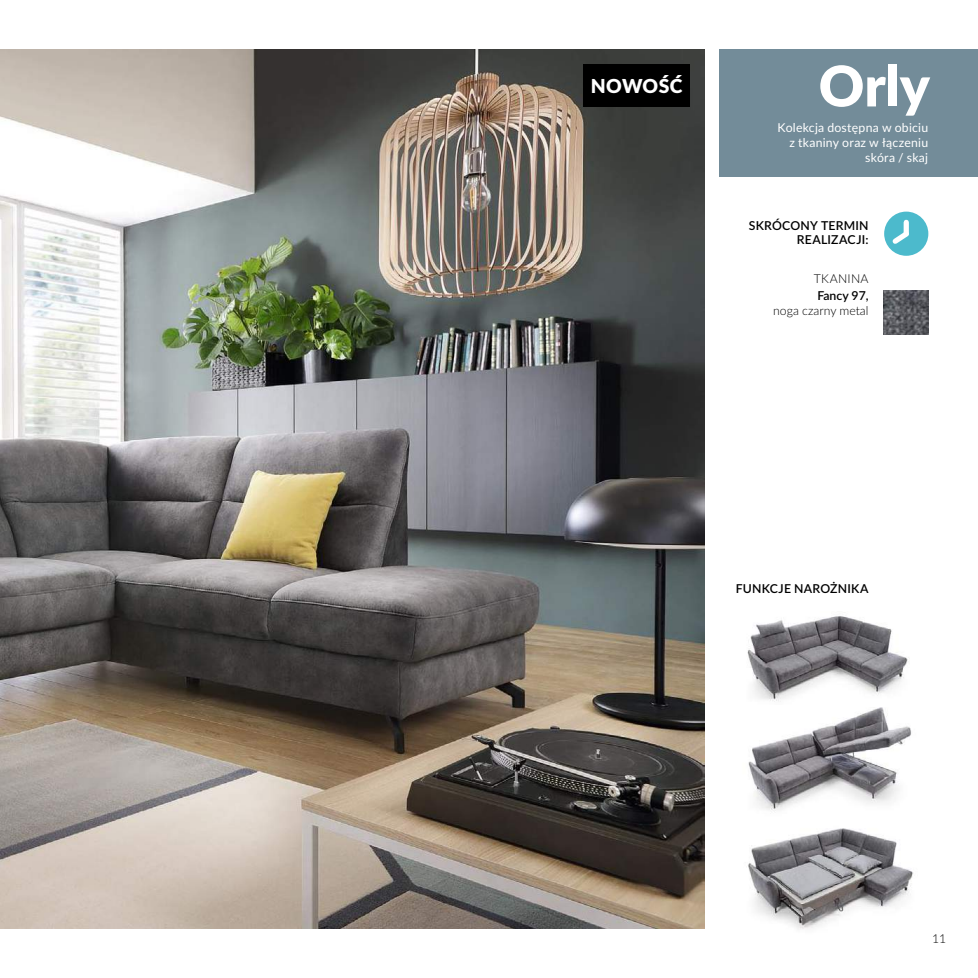
<style>
.page{position:relative;width:978px;height:978px;background:#fff}
.page>*{position:absolute;margin:0;border:0;box-sizing:border-box;transform-origin:0 0}
.t1{font:900 56px "Lato";color:#fff}
.t2{font:900 19.25px "Lato";letter-spacing:.025em;color:#fff}
.t3{font:12.25px/14.7px "Lato";letter-spacing:.02em;color:#fff;text-align:right}
.t4{font:600 12.25px/14.7px "Lato";letter-spacing:.015em;color:#000;text-align:right}
.t5{font:300 12.25px "Lato";color:#000}
</style>
<div class="page">
<img style="left:0;top:50px;width:704px;height:878px">
<div style="left:719px;top:50px;width:258px;height:127px;background:#738c99"></div>
<div style="left:583px;top:64px;width:106px;height:43px;background:#000"></div>
<div style="left:883px;top:211px;width:45px;height:45px;background:#4cbacc;border-radius:50%"></div>
<div style="left:903px;top:222px;width:5px;height:12px;background:#fff"></div>
<svg style="left:887px;top:226px;width:22px;height:22px"></svg>
<img style="left:883px;top:290px;width:44px;height:44px">
<img style="left:747px;top:616px;width:162px;height:86px">
<img style="left:748px;top:707px;width:163px;height:105px">
<img style="left:748px;top:828px;width:165px;height:101px">
<h2 class="t2" style="left:590px;top:71px;width:93px">NOWOŚĆ</h2>
<h1 class="t1" style="left:818px;top:44px;width:113px">Orly</h1>
<p class="t3" style="left:777px;top:120px;width:152px">Kolekcja dostępna w obiciu z tkaniny oraz w łączeniu skóra / skaj</p>
<p class="t4" style="left:748px;top:217px;width:121px">SKRÓCONY TERMIN<br>REALIZACJI:</p>
<p class="t5" style="left:813px;top:270px;width:54px">Tkanina</p>
<p class="t4" style="left:817px;top:287px;width:53px">FANCY 97,</p>
<p class="t5" style="left:773px;top:302px;width:97px">noga czarny metal</p>
<p class="t4" style="left:735px;top:580px;width:134px">FUNKCJE NAROŻNIKA</p>
<p class="t5" style="left:931px;top:930px;width:16px">11</p>
</div>
